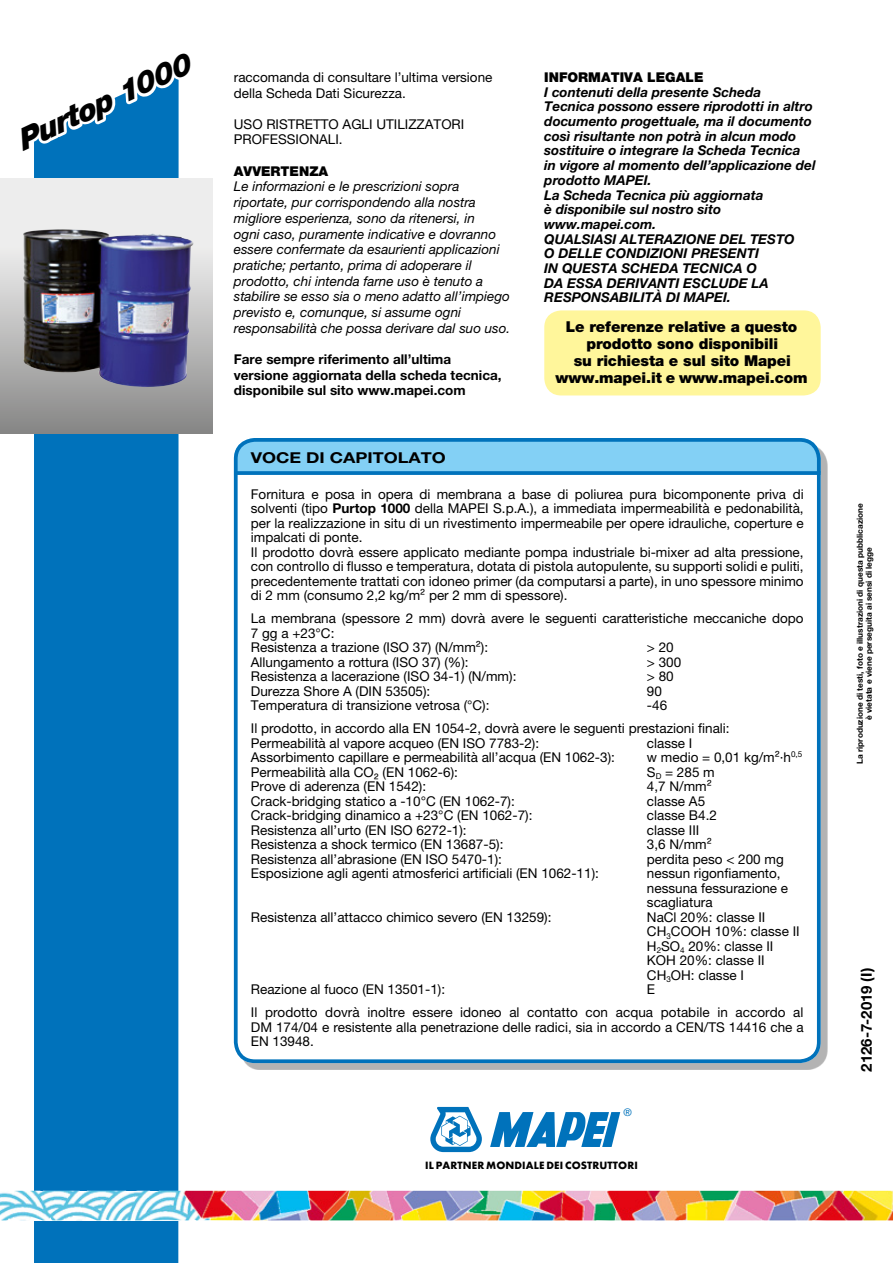
<style>
.page{position:relative;width:893px;height:1263px;background:#fff}
.page>*{position:absolute;margin:0;border:0;box-sizing:border-box;transform-origin:0 0}
.t1{font:italic 900 29.85px "Helvetica Neue LTW1 G";color:#000}
.t2{font:900 15px/17.2px "Helvetica Neue LTW1 G";letter-spacing:-.01em;color:#000;text-align:center}
.t3{font:700 15px "Helvetica Neue LTW1 G";color:#000;scale:1.2 1}
.t4{font:700 15px "Helvetica Neue LTW1 G";color:#000}
.t5{font:13.5px/14.5px "Helvetica Neue LTW1 G";color:#000}
.t6{font:italic 700 13.5px/14.7px "Helvetica Neue LTW1 G";color:#000}
.t7{font:italic 13.5px/15.8px "Helvetica Neue LTW1 G";color:#000}
.t8{font:700 13.5px/15.8px "Helvetica Neue LTW1 G";color:#000}
.t9{font:900 13.5px "Helvetica Neue LTW1 G";color:#000}
.t10{font:10.5px "Helvetica Neue LTW1 G";color:#0072bb}
.t11{font:700 9.75px "Futura";letter-spacing:.01em;color:#000}
.t12{font:700 8.25px/9px "Helvetica Neue LTW1 G";color:#000;text-align:center}
.s1{color:#fff}
.s2{font-weight:700}
</style>
<div class="page">
<div style="left:34px;top:163px;width:145px;height:1100px;background:#0072bb"></div>
<img style="left:0;top:1191px;width:893px;height:29px">
<svg style="left:490px;top:1112px;width:130px;height:35px"></svg>
<svg style="left:430px;top:1107px;width:52px;height:45px"></svg>
<div style="left:241px;top:445px;width:587px;height:625px;background:#000;opacity:.3"></div>
<svg style="left:234px;top:475px;width:587px;height:588px"></svg>
<div style="left:234px;top:438px;width:587px;height:34px;background:#83d0f5"></div>
<svg style="left:239px;top:471px;width:577px;height:4px;background:#0a78be"></svg>
<div style="left:234px;top:438px;width:587px;height:625px;border:4px solid #0072bb;border-radius:19px"></div>
<svg style="left:34px;top:73px;width:145px;height:90px"></svg>
<svg style="left:0;top:179px;width:213px;height:255px;background:#c3c3c3"></svg>
<img style="left:21px;top:229px;width:173px;height:158px">
<div style="left:544px;top:310px;width:277px;height:85px;background:#fff69b;border-radius:17px"></div>
<h1 class="t1" style="left:12px;top:125px;width:189px;rotate:-25deg">Purtop 1<span class="s1">000</span></h1>
<p class="t5" style="left:234px;top:69px;width:260px;line-height:15.8px">raccomanda di consultare l’ultima versione della Scheda Dati Sicurezza.</p>
<p class="t5" style="left:234px;top:116px;width:232px;line-height:15.8px">USO RISTRETTO AGLI UTILIZZATORI<br>PROFESSIONALI.</p>
<p class="t9" style="left:234px;top:163px;width:96px">AVVERTENZA</p>
<p class="t7" style="left:234px;top:179px;width:278px">Le informazioni e le prescrizioni sopra riportate, pur corrispondendo alla nostra migliore esperienza, sono da ritenersi, in<br>ogni caso, puramente indicative e dovranno essere confermate da esaurienti applicazioni pratiche; pertanto, prima di adoperare il prodotto, chi intenda farne uso è tenuto a stabilire se esso sia o meno adatto all’impiego previsto e, comunque, si assume ogni responsabilità che possa derivare dal suo uso.</p>
<p class="t8" style="left:234px;top:351px;width:269px">Fare sempre riferimento all’ultima versione aggiornata della scheda tecnica, disponibile sul sito www.mapei.com</p>
<p class="t3" style="left:251px;top:448px;width:164px">VOCE DI CAPITOLATO</p>
<p class="t9" style="left:544px;top:69px;width:161px">INFORMATIVA LEGALE</p>
<p class="t6" style="left:544px;top:84px;width:273px">I contenuti della presente Scheda<br>Tecnica possono essere riprodotti in altro documento progettuale, ma il documento così risultante non potrà in alcun modo sostituire o integrare la Scheda Tecnica in vigore al momento dell’applicazione del prodotto MAPEI.<br>La Scheda Tecnica più aggiornata<br>è disponibile sul nostro sito www.mapei.com.<br>QUALSIASI ALTERAZIONE DEL TESTO<br>O DELLE CONDIZIONI PRESENTI<br>IN QUESTA SCHEDA TECNICA O<br>DA ESSA DERIVANTI ESCLUDE LA<br>RESPONSABILITÀ DI MAPEI.</p>
<p class="t2" style="left:556px;top:318px;width:253px">Le referenze relative a questo prodotto sono disponibili<br>su richiesta e sul sito Mapei www.mapei.it e www.mapei.com</p>
<p class="t5" style="left:251px;top:486px;width:554px">Fornitura e posa in opera di membrana a base di poliurea pura bicomponente priva di solventi (tipo <span class="s2">Purtop 1000</span> della MAPEI S.p.A.), a immediata impermeabilità e pedonabilità, per la realizzazione in situ di un rivestimento impermeabile per opere idrauliche, coperture e impalcati di ponte.<br>Il prodotto dovrà essere applicato mediante pompa industriale bi-mixer ad alta pressione, con controllo di flusso e temperatura, dotata di pistola autopulente, su supporti solidi e puliti, precedentemente trattati con idoneo primer (da computarsi a parte), in uno spessore minimo di 2 mm (consumo 2,2 kg/m² per 2 mm di spessore).</p>
<p class="t5" style="left:251px;top:611px;width:554px">La membrana (spessore 2 mm) dovrà avere le seguenti caratteristiche meccaniche dopo<br>7 gg a +23°C:<br>Resistenza a trazione (ISO 37) (N/mm²):</p>
<p class="t5" style="left:647px;top:640px;width:28px">&gt; 20</p>
<p class="t5" style="left:251px;top:654px;width:219px">Allungamento a rottura (ISO 37) (%):</p>
<p class="t5" style="left:647px;top:654px;width:36px">&gt; 300</p>
<p class="t5" style="left:251px;top:669px;width:267px">Resistenza a lacerazione (ISO 34-1) (N/mm):</p>
<p class="t5" style="left:647px;top:669px;width:28px">&gt; 80</p>
<p class="t5" style="left:251px;top:683px;width:181px">Durezza Shore A (DIN 53505):</p>
<p class="t5" style="left:647px;top:683px;width:17px">90</p>
<p class="t5" style="left:251px;top:698px;width:240px">Temperatura di transizione vetrosa (°C):</p>
<p class="t5" style="left:251px;top:694px;width:480px;line-height:23px;text-indent:396px">-46<br>Il prodotto, in accordo alla EN 1054-2, dovrà avere le seguenti prestazioni finali:</p>
<p class="t5" style="left:251px;top:735px;width:290px">Permeabilità al vapore acqueo (EN ISO 7783-2):</p>
<p class="t5" style="left:647px;top:735px;width:47px">classe I</p>
<p class="t5" style="left:251px;top:750px;width:366px">Assorbimento capillare e permeabilità all’acqua (EN 1062-3):</p>
<p class="t5" style="left:647px;top:750px;width:157px">w medio = 0,01 kg/m²·h<sup>0,5</sup></p>
<p class="t5" style="left:251px;top:764px;width:209px">Permeabilità alla CO₂ (EN 1062-6):</p>
<p class="t5" style="left:647px;top:764px;width:69px">S<sub>D</sub> = 285 m</p>
<p class="t5" style="left:251px;top:779px;width:177px">Prove di aderenza (EN 1542):</p>
<p class="t5" style="left:647px;top:779px;width:66px">4,7 N/mm²</p>
<p class="t5" style="left:251px;top:793px;width:265px">Crack-bridging statico a -10°C (EN 1062-7):</p>
<p class="t5" style="left:647px;top:793px;width:60px">classe A5</p>
<p class="t5" style="left:251px;top:808px;width:283px">Crack-bridging dinamico a +23°C (EN 1062-7):</p>
<p class="t5" style="left:647px;top:808px;width:72px">classe B4.2</p>
<p class="t5" style="left:251px;top:822px;width:217px">Resistenza all’urto (EN ISO 6272-1):</p>
<p class="t5" style="left:647px;top:822px;width:54px">classe III</p>
<p class="t5" style="left:251px;top:837px;width:254px">Resistenza a shock termico (EN 13687-5):</p>
<p class="t5" style="left:647px;top:837px;width:66px">3,6 N/mm²</p>
<p class="t5" style="left:251px;top:851px;width:253px">Resistenza all’abrasione (EN ISO 5470-1):</p>
<p class="t5" style="left:647px;top:851px;width:138px">perdita peso &lt; 200 mg</p>
<p class="t5" style="left:251px;top:866px;width:350px">Esposizione agli agenti atmosferici artificiali (EN 1062-11):</p>
<p class="t5" style="left:647px;top:866px;width:143px">nessun rigonfiamento, nessuna fessurazione e scagliatura</p>
<p class="t5" style="left:251px;top:909px;width:302px">Resistenza all’attacco chimico severo (EN 13259):</p>
<p class="t5" style="left:647px;top:909px;width:154px">NaCl 20%: classe II<br>CH<sub>3</sub>COOH 10%: classe II<br>H<sub>2</sub>SO<sub>4</sub> 20%: classe II<br>KOH 20%: classe II<br>CH<sub>3</sub>OH: classe I</p>
<p class="t5" style="left:251px;top:982px;width:196px">Reazione al fuoco (EN 13501-1):</p>
<p class="t5" style="left:251px;top:978px;width:554px;line-height:23px;text-indent:396px">E<br>Il prodotto dovrà inoltre essere idoneo al contatto con acqua potabile in accordo al</p>
<p class="t5" style="left:251px;top:1019px;width:554px">DM 174/04 e resistente alla penetrazione delle radici, sia in accordo a CEN/TS 14416 che a<br>EN 13948.</p>
<p class="t10" style="left:624px;top:1106px;width:10px">®</p>
<p class="t11" style="left:425px;top:1159px;width:214px">IL PARTNER MONDIALE DEI COSTRUTTORI</p>
<p class="t12" style="left:855px;top:764px;width:262px;rotate:-90deg">La riproduzione di testi, foto e illustrazioni di questa pubblicazione è vietata e viene perseguita ai sensi di legge</p>
<p class="t4" style="left:857px;top:1071px;width:105px;rotate:-90deg">2126-7-2019 (I)</p>
</div>
